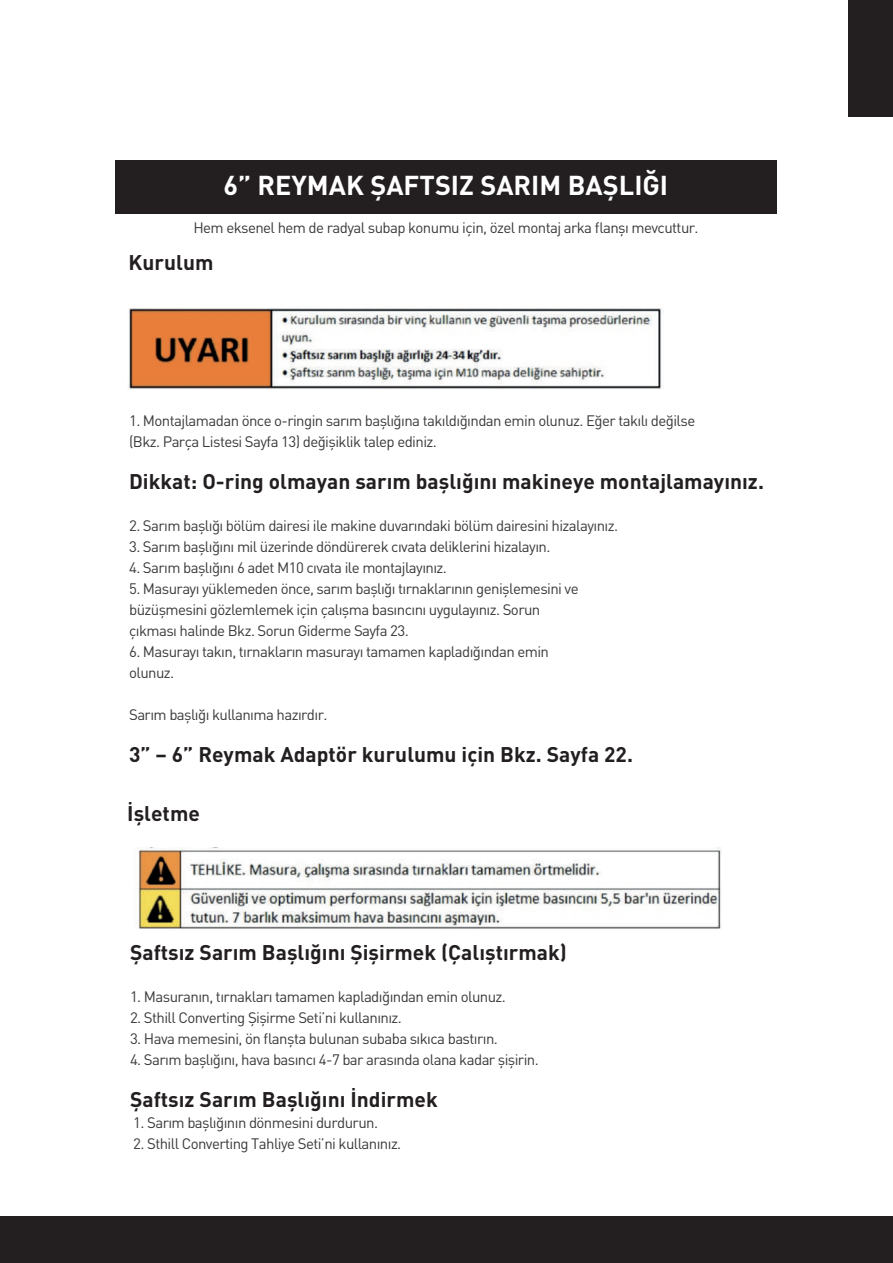
<style>
.page{position:relative;width:893px;height:1263px;background:#fff}
.page>*{position:absolute;margin:0;border:0;box-sizing:border-box;transform-origin:0 0}
.t1{font:700 27px "DIN Pro";color:#fff}
.t2{font:700 21px "DIN Pro";color:#231f20}
.t3{font:15px/21px "DIN Pro";letter-spacing:-.04em;color:#3b3a3b}
</style>
<div class="page">
<div style="left:848px;top:1px;width:45px;height:116px;background:#231f20"></div>
<div style="left:115px;top:160px;width:661px;height:54px;background:#231f20"></div>
<div style="left:0;top:1216px;width:893px;height:47px;background:#231f20"></div>
<img style="left:138px;top:848px;width:584px;height:81px">
<img style="left:128px;top:307px;width:536px;height:82px">
<h1 class="t1" style="left:223px;top:167px;width:446px">6” REYMAK ŞAFTSIZ SARIM BAŞLIĞI</h1>
<p class="t3" style="left:193px;top:217px;width:507px">Hem eksenel hem de radyal subap konumu için, özel montaj arka flanşı mevcuttur.</p>
<h2 class="t2" style="left:128px;top:248px;width:86px">Kurulum</h2>
<p class="t3" style="left:129px;top:409px;width:568px">1. Montajlamadan önce o-ringin sarım başlığına takıldığından emin olunuz. Eğer takılı değilse (Bkz. Parça Listesi Sayfa 13) değişiklik talep ediniz.</p>
<h2 class="t2" style="left:129px;top:467px;width:636px">Dikkat: O-ring olmayan sarım başlığını makineye montajlamayınız.</h2>
<p class="t3" style="left:129px;top:514px;width:491px">2. Sarım başlığı bölüm dairesi ile makine duvarındaki bölüm dairesini hizalayınız.</p>
<p class="t3" style="left:129px;top:535px;width:423px">3. Sarım başlığını mil üzerinde döndürerek cıvata deliklerini hizalayın.</p>
<p class="t3" style="left:129px;top:556px;width:319px">4. Sarım başlığını 6 adet M10 cıvata ile montajlayınız.</p>
<p class="t3" style="left:129px;top:577px;width:451px">5. Masurayı yüklemeden önce, sarım başlığı tırnaklarının genişlemesini ve büzüşmesini gözlemlemek için çalışma basıncını uygulayınız. Sorun çıkması halinde Bkz. Sorun Giderme Sayfa 23.</p>
<p class="t3" style="left:129px;top:640px;width:421px">6. Masurayı takın, tırnakların masurayı tamamen kapladığından emin olunuz.</p>
<p class="t3" style="left:129px;top:703px;width:200px">Sarım başlığı kullanıma hazırdır.</p>
<h2 class="t2" style="left:129px;top:740px;width:505px">3” – 6” Reymak Adaptör kurulumu için Bkz. Sayfa 22.</h2>
<h2 class="t2" style="left:127px;top:799px;width:74px">İşletme</h2>
<h2 class="t2" style="left:130px;top:938px;width:438px">Şaftsız Sarım Başlığını Şişirmek (Çalıştırmak)</h2>
<p class="t3" style="left:130px;top:986px;width:377px">1. Masuranın, tırnakları tamamen kapladığından emin olunuz.</p>
<p class="t3" style="left:130px;top:1007px;width:273px">2. Sthill Converting Şişirme Seti’ni kullanınız.</p>
<p class="t3" style="left:130px;top:1028px;width:369px">3. Hava memesini, ön flanşta bulunan subaba sıkıca bastırın.</p>
<p class="t3" style="left:130px;top:1049px;width:410px">4. Sarım başlığını, hava basıncı 4-7 bar arasında olana kadar şişirin.</p>
<h2 class="t2" style="left:130px;top:1085px;width:309px">Şaftsız Sarım Başlığını İndirmek</h2>
<p class="t3" style="left:133px;top:1112px;width:246px">1. Sarım başlığının dönmesini durdurun.</p>
<p class="t3" style="left:133px;top:1133px;width:270px">2. Sthill Converting Tahliye Seti’ni kullanınız.</p>
</div>
